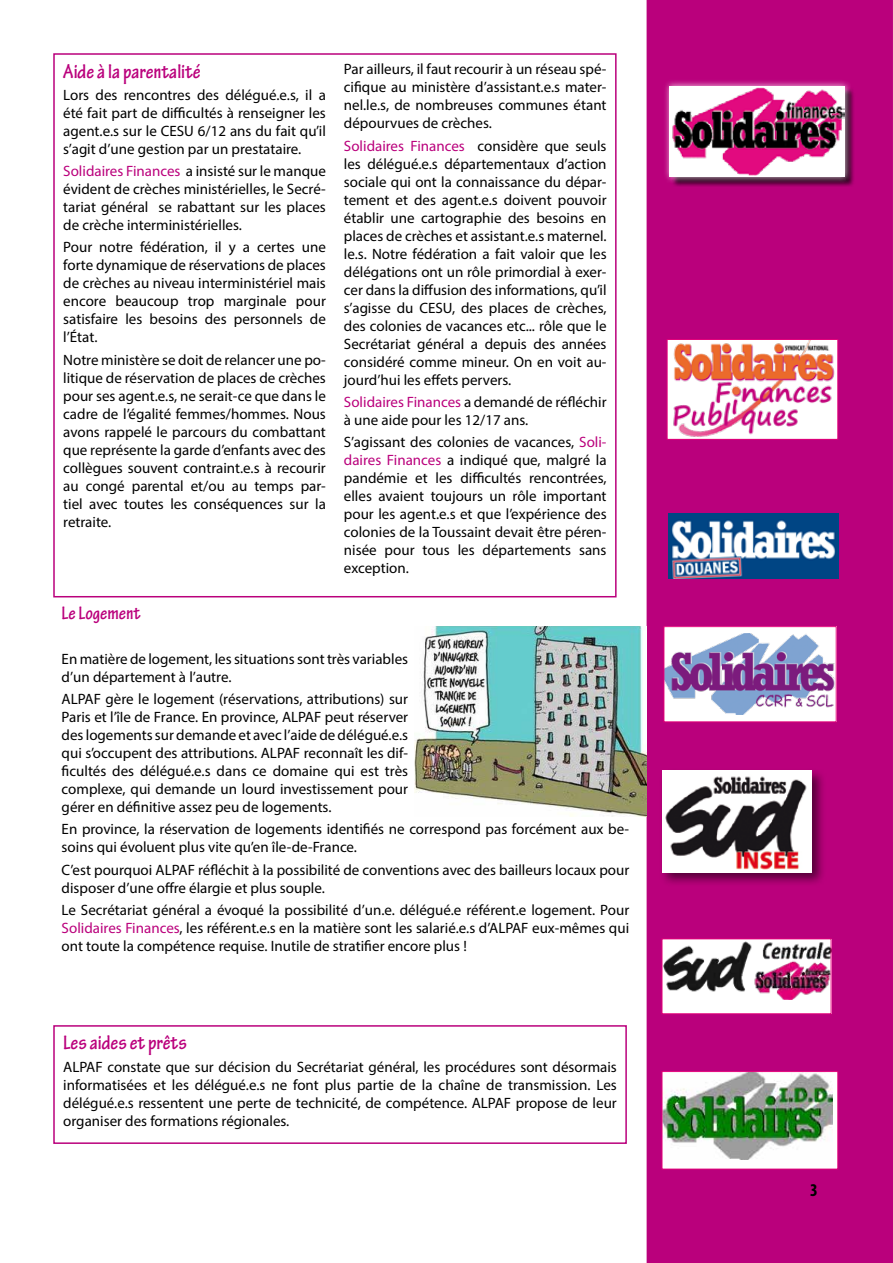
<style>
.page{position:relative;width:893px;height:1263px;background:#fff}
.page>*{position:absolute;margin:0;border:0;box-sizing:border-box;transform-origin:0 0}
.t1{font:700 condensed 21px "Tekton Pro";color:#ba007c}
.t2{font:700 condensed 19.5px "Tekton Pro";color:#ba007c}
.t3{font:700 condensed 18px "Myriad Pro";color:#000}
.t4{font:15px/18px "Myriad Pro";color:#000;text-align:justify}
.s1{color:#ba007c}
</style>
<div class="page">
<div style="left:647px;top:0;width:246px;height:1263px;background:#ba007c"></div>
<img style="left:669px;top:341px;width:167px;height:97px">
<div style="left:667px;top:339px;width:171px;height:101px;border:1px solid #e2007a"></div>
<div style="left:671px;top:87px;width:185px;height:100px;background:#000;opacity:.75"></div>
<div style="left:663px;top:79px;width:188px;height:104px;background:#fff;opacity:.75"></div>
<img style="left:670px;top:86px;width:175px;height:91px">
<div style="left:662px;top:939px;width:169px;height:75px;background:#fff"></div>
<img style="left:664px;top:941px;width:165px;height:59px">
<div style="left:662px;top:938px;width:169px;height:76px;border:1px solid #e2007a"></div>
<div style="left:664px;top:627px;width:172px;height:95px;background:#fff"></div>
<img style="left:666px;top:633px;width:168px;height:81px">
<div style="left:664px;top:626px;width:172px;height:96px;border:1px solid #e2007a"></div>
<img style="left:668px;top:513px;width:171px;height:65px">
<div style="left:662px;top:1071px;width:176px;height:98px;background:#fff"></div>
<img style="left:664px;top:1073px;width:169px;height:86px">
<div style="left:662px;top:1071px;width:176px;height:98px;border:1px solid #e2007a"></div>
<div style="left:659px;top:768px;width:168px;height:119px;background:#000;opacity:.55"></div>
<img style="left:662px;top:771px;width:150px;height:101px">
<div style="left:53px;top:53px;width:564px;height:544px;border:2px solid #ba007c"></div>
<div style="left:53px;top:1025px;width:574px;height:119px;border:2px solid #ba007c"></div>
<img style="left:415px;top:626px;width:232px;height:190px">
<h1 class="t1" style="left:63px;top:59px;width:139px">Aide à la parentalité</h1>
<p class="t4" style="left:63px;top:86px;width:264px">Lors des rencontres des délégué.e.s, il a été fait part de difficultés à renseigner les agent.e.s sur le CESU 6/12 ans du fait qu’il s’agit d’une gestion par un prestataire.</p>
<p class="t4" style="left:63px;top:162px;width:264px"><span class="s1">Solidaires Finances</span> a insisté sur le manque évident de crèches ministérielles, le Secré&shy;tariat général se rabattant sur les places de crèche interministérielles.</p>
<p class="t4" style="left:63px;top:238px;width:264px">Pour notre fédération, il y a certes une forte dynamique de réservations de places de crèches au niveau interministériel mais encore beaucoup trop marginale pour satisfaire les besoins des personnels de l’État.</p>
<p class="t4" style="left:63px;top:350px;width:264px">Notre ministère se doit de relancer une po&shy;litique de réservation de places de crèches pour ses agent.e.s, ne serait-ce que dans le cadre de l’égalité femmes/hommes. Nous avons rappelé le parcours du combattant que représente la garde d’enfants avec des collègues souvent contraint.e.s à recourir au congé parental et/ou au temps par&shy;tiel avec toutes les conséquences sur la retraite.</p>
<p class="t4" style="left:344px;top:60px;width:264px">Par ailleurs, il faut recourir à un réseau spé&shy;cifique au ministère d’assistant.e.s mater&shy;nel.le.s, de nombreuses communes étant dépourvues de crèches.</p>
<p class="t4" style="left:344px;top:136px;width:264px"><span class="s1">Solidaires Finances</span> considère que seuls les délégué.e.s départementaux d’action sociale qui ont la connaissance du dépar&shy;tement et des agent.e.s doivent pouvoir établir une cartographie des besoins en places de crèches et assistant.e.s maternel. le.s. Notre fédération a fait valoir que les délégations ont un rôle primordial à exer&shy;cer dans la diffusion des informations, qu’il s’agisse du CESU, des places de crèches, des colonies de vacances etc... rôle que le Secrétariat général a depuis des années considéré comme mineur. On en voit au&shy;jourd’hui les effets pervers.</p>
<p class="t4" style="left:344px;top:393px;width:264px"><span class="s1">Solidaires Finances</span> a demandé de réfléchir à une aide pour les 12/17 ans.</p>
<p class="t4" style="left:344px;top:433px;width:264px">S’agissant des colonies de vacances, <span class="s1">Soli&shy;daires Finances</span> a indiqué que, malgré la pandémie et les difficultés rencontrées, elles avaient toujours un rôle important pour les agent.e.s et que l’expérience des colonies de la Toussaint devait être péren&shy;nisée pour tous les départements sans exception.</p>
<h2 class="t2" style="left:62px;top:602px;width:81px">Le Logement</h2>
<p class="t4" style="left:62px;top:649px;width:348px">En matière de logement, les situations sont très variables d’un département à l’autre.</p>
<p class="t4" style="left:62px;top:690px;width:348px">ALPAF gère le logement (réservations, attributions) sur Paris et l’îIe de France. En province, ALPAF peut réserver des logements sur demande et avec l’aide de délégué.e.s qui s’occupent des attributions. ALPAF reconnaît les dif&shy;ficultés des délégué.e.s dans ce domaine qui est très complexe, qui demande un lourd investissement pour gérer en définitive assez peu de logements.</p>
<p class="t4" style="left:62px;top:820px;width:569px">En province, la réservation de logements identifiés ne correspond pas forcément aux be&shy;soins qui évoluent plus vite qu’en île-de-France.</p>
<p class="t4" style="left:62px;top:860px;width:569px">C’est pourquoi ALPAF réfléchit à la possibilité de conventions avec des bailleurs locaux pour disposer d’une offre élargie et plus souple.</p>
<p class="t4" style="left:62px;top:900px;width:569px">Le Secrétariat général a évoqué la possibilité d’un.e. délégué.e référent.e logement. Pour <span class="s1">Solidaires Finances</span>, les référent.e.s en la matière sont les salarié.e.s d’ALPAF eux-mêmes qui ont toute la compétence requise. Inutile de stratifier encore plus !</p>
<h1 class="t1" style="left:63px;top:1031px;width:125px">Les aides et prêts</h1>
<p class="t4" style="left:63px;top:1057px;width:555px">ALPAF constate que sur décision du Secrétariat général, les procédures sont désormais informatisées et les délégué.e.s ne font plus partie de la chaîne de transmission. Les délégué.e.s ressentent une perte de technicité, de compétence. ALPAF propose de leur organiser des formations régionales.</p>
<p class="t3" style="left:810px;top:1178px;width:9px">3</p>
</div>
